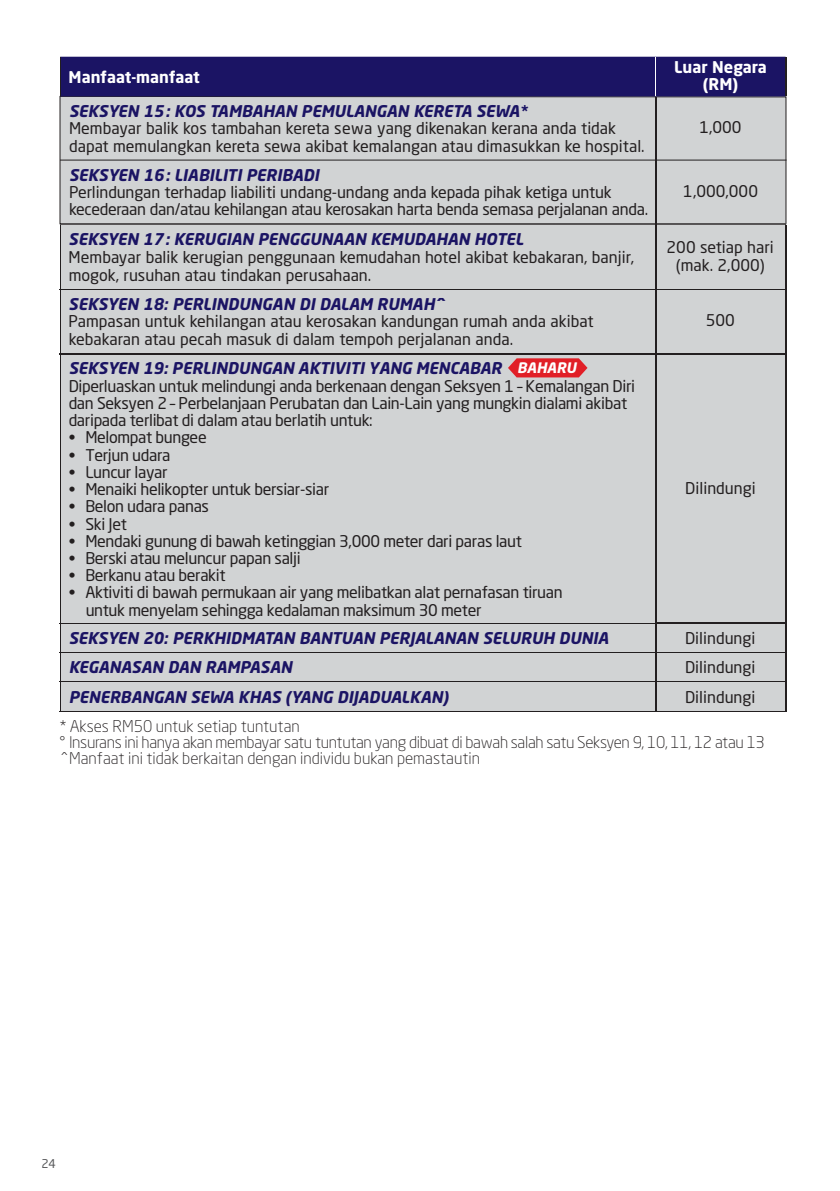
<style>
.page{position:relative;width:840px;height:1191px;background:#fff}
.page>*{position:absolute;margin:0;border:0;box-sizing:border-box;transform-origin:0 0}
.t1{font:16px/17.2px "Neo Sans Std";letter-spacing:-.02em;color:#231f20}
.t2{font:16px/17.6px "Neo Sans Std";color:#231f20}
.t3{font:italic 700 16px "Neo Sans Std";color:#1b1464}
.t4{font:300 16px/16px "Neo Sans Std";letter-spacing:-.02em;color:#231f20}
.t5{font:700 16px/17.2px "Neo Sans Std";color:#fff;text-align:center}
.t6{font:italic 700 14.4px "Neo Sans Std";color:#fff}
.t7{font:12px "Neo Sans Std";color:#58595b}
</style>
<div class="page">
<div style="left:61px;top:225px;width:723px;height:485px;background:#d1d3d4"></div>
<hr style="left:60px;top:224px;width:1px;height:64px;background:#231f20">
<hr style="left:784px;top:224px;width:1px;height:64px;background:#231f20">
<hr style="left:60px;top:288px;width:594px;height:1px;background:#231f20">
<hr style="left:60px;top:289px;width:1px;height:334px;background:#231f20">
<hr style="left:654px;top:288px;width:131px;height:1px;background:#231f20">
<hr style="left:60px;top:353px;width:594px;height:1px;background:#231f20">
<hr style="left:654px;top:353px;width:131px;height:1px;background:#231f20">
<hr style="left:784px;top:289px;width:1px;height:334px;background:#231f20">
<hr style="left:60px;top:623px;width:594px;height:1px;background:#231f20">
<hr style="left:654px;top:623px;width:131px;height:1px;background:#231f20">
<hr style="left:60px;top:652px;width:594px;height:1px;background:#231f20">
<hr style="left:654px;top:652px;width:131px;height:1px;background:#231f20">
<hr style="left:60px;top:681px;width:594px;height:1px;background:#231f20">
<svg style="left:60px;top:624px;width:1px;height:86px"></svg>
<hr style="left:654px;top:681px;width:131px;height:1px;background:#231f20">
<svg style="left:784px;top:624px;width:1px;height:86px"></svg>
<hr style="left:60px;top:710px;width:594px;height:1px;background:#231f20">
<hr style="left:654px;top:710px;width:131px;height:1px;background:#231f20">
<hr style="left:654px;top:224px;width:1px;height:486px;background:#231f20">
<div style="left:59px;top:95px;width:727px;height:130px;background:#d1d3d4"></div>
<hr style="left:60px;top:160px;width:595px;height:1px;background:#231f20">
<hr style="left:655px;top:223px;width:131px;height:1px;background:#231f20">
<hr style="left:655px;top:160px;width:131px;height:1px;background:#231f20">
<hr style="left:654px;top:97px;width:1px;height:127px;background:#231f20">
<div style="left:61px;top:57px;width:723px;height:39px;background:#1b1464"></div>
<hr style="left:60px;top:57px;width:1px;height:39px;background:#231f20">
<hr style="left:784px;top:57px;width:1px;height:39px;background:#231f20">
<hr style="left:654px;top:57px;width:1px;height:39px;background:#fff">
<svg style="left:507px;top:358px;width:80px;height:19px;background:#de353d"></svg>
<p class="t5" style="left:69px;top:68px;width:133px">Manfaat-manfaat</p>
<p class="t5" style="left:673px;top:58px;width:94px">Luar Negara (RM)</p>
<p class="t3" style="left:69px;top:101px;width:459px">SEKSYEN 15: KOS TAMBAHAN PEMULANGAN KERETA SEWA*</p>
<p class="t2" style="left:69px;top:120px;width:577px">Membayar balik kos tambahan kereta sewa yang dikenakan kerana anda tidak dapat memulangkan kereta sewa akibat kemalangan atau dimasukkan ke hospital.</p>
<p class="t1" style="left:69px;top:183px;width:580px">Perlindungan terhadap liabiliti undang-undang anda kepada pihak ketiga untuk kecederaan dan/atau kehilangan atau kerosakan harta benda semasa perjalanan anda.</p>
<p class="t1" style="left:683px;top:182px;width:76px">1,000,000</p>
<p class="t1" style="left:699px;top:119px;width:44px">1,000</p>
<p class="t3" style="left:69px;top:165px;width:251px">SEKSYEN 16: LIABILITI PERIBADI</p>
<p class="t3" style="left:69px;top:229px;width:456px">SEKSYEN 17: KERUGIAN PENGGUNAAN KEMUDAHAN HOTEL</p>
<p class="t2" style="left:69px;top:248px;width:566px">Membayar balik kerugian penggunaan kemudahan hotel akibat kebakaran, banjir, mogok, rusuhan atau tindakan perusahaan.</p>
<p class="t2" style="left:666px;top:238px;width:109px;text-align:center">200 setiap hari (mak. 2,000)</p>
<p class="t3" style="left:69px;top:293px;width:377px">SEKSYEN 18: PERLINDUNGAN DI DALAM RUMAH^</p>
<p class="t2" style="left:69px;top:312px;width:526px">Pampasan untuk kehilangan atau kerosakan kandungan rumah anda akibat kebakaran atau pecah masuk di dalam tempoh perjalanan anda.</p>
<p class="t1" style="left:705px;top:312px;width:31px">500</p>
<p class="t3" style="left:69px;top:358px;width:434px">SEKSYEN 19: PERLINDUNGAN AKTIVITI YANG MENCABAR</p>
<p class="t1" style="left:69px;top:377px;width:567px">Diperluaskan untuk melindungi anda berkenaan dengan Seksyen 1 – Kemalangan Diri dan Seksyen 2 – Perbelanjaan Perubatan dan Lain-Lain yang mungkin dialami akibat daripada terlibat di dalam atau berlatih untuk:</p>
<p class="t1" style="left:69px;top:429px;width:139px">• Melompat bungee</p>
<p class="t1" style="left:69px;top:446px;width:103px">• Terjun udara</p>
<p class="t1" style="left:69px;top:463px;width:100px">• Luncur layar</p>
<p class="t1" style="left:69px;top:480px;width:262px">• Menaiki helikopter untuk bersiar-siar</p>
<p class="t1" style="left:69px;top:497px;width:142px">• Belon udara panas</p>
<p class="t1" style="left:69px;top:515px;width:60px">• Ski Jet</p>
<p class="t1" style="left:69px;top:532px;width:454px">• Mendaki gunung di bawah ketinggian 3,000 meter dari paras laut</p>
<p class="t1" style="left:69px;top:549px;width:233px">• Berski atau meluncur papan salji</p>
<p class="t1" style="left:69px;top:566px;width:158px">• Berkanu atau berakit</p>
<p class="t1" style="left:86px;top:583px;width:478px;text-indent:-17px">• Aktiviti di bawah permukaan air yang melibatkan alat pernafasan tiruan untuk menyelam sehingga kedalaman maksimum 30 meter</p>
<p class="t6" style="left:517px;top:358px;width:61px">BAHARU</p>
<p class="t2" style="left:685px;top:479px;width:72px">Dilindungi</p>
<p class="t3" style="left:69px;top:628px;width:541px">SEKSYEN 20: PERKHIDMATAN BANTUAN PERJALANAN SELURUH DUNIA</p>
<p class="t2" style="left:684px;top:629px;width:72px">Dilindungi</p>
<p class="t3" style="left:69px;top:657px;width:225px">KEGANASAN DAN RAMPASAN</p>
<p class="t2" style="left:684px;top:658px;width:72px">Dilindungi</p>
<p class="t3" style="left:69px;top:686px;width:381px">PENERBANGAN SEWA KHAS (YANG DIJADUALKAN)</p>
<p class="t2" style="left:684px;top:687px;width:72px">Dilindungi</p>
<p class="t4" style="left:60px;top:718px;width:706px">* Akses RM50 untuk setiap tuntutan<br>° Insurans ini hanya akan membayar satu tuntutan yang dibuat di bawah salah satu Seksyen 9, 10, 11, 12 atau 13 ^Manfaat ini tidak berkaitan dengan individu bukan pemastautin</p>
<p class="t7" style="left:42px;top:1156px;width:16px">24</p>
</div>
